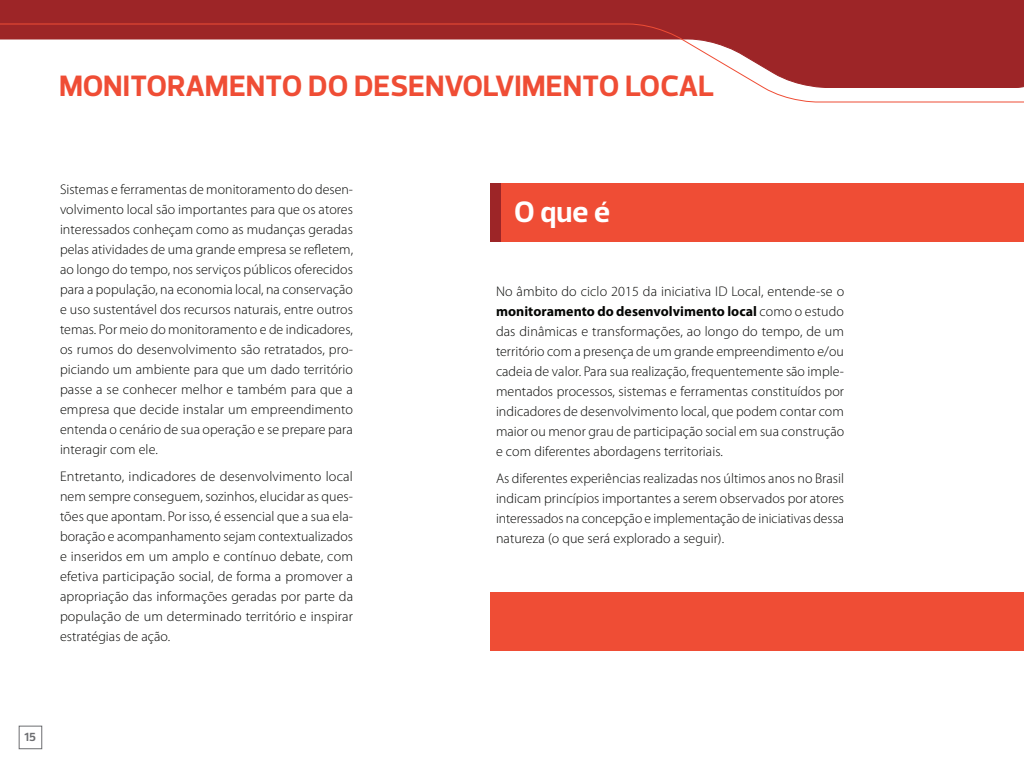
<style>
.page{position:relative;width:1024px;height:768px;background:#fff}
.page>*{position:absolute;margin:0;border:0;box-sizing:border-box;transform-origin:0 0}
.t1{font:700 30px "Prelo";letter-spacing:-.005em;color:#ef4d35}
.t2{font:700 30px "Prelo";color:#fff}
.t3{font:300 14px/20px "Myriad Pro";letter-spacing:.005em;color:#040503;text-align:justify}
.t4{font:700 12px "Prelo";color:#6c6d70}
.s1{font-weight:700}
</style>
<div class="page">
<div style="left:19px;top:726px;width:23px;height:23px;border:1px solid #6c6d70"></div>
<svg style="left:0;top:0;width:1024px;height:103px"></svg>
<div style="left:490px;top:183px;width:534px;height:59px;background:#ef4d35"></div>
<div style="left:490px;top:592px;width:534px;height:59px;background:#ef4d35"></div>
<div style="left:490px;top:183px;width:11px;height:59px;background:#9d2527"></div>
<h1 class="t1" style="left:59px;top:67px;width:657px">MONITORAMENTO DO DESENVOLVIMENTO LOCAL</h1>
<p class="t3" style="left:60px;top:179px;width:295px">Sistemas e ferramentas de monitoramento do desen&shy;volvimento local são importantes para que os atores interessados conheçam como as mudanças geradas pelas atividades de uma grande empresa se refletem, ao longo do tempo, nos serviços públicos oferecidos para a população, na economia local, na conservação e uso sustentável dos recursos naturais, entre outros temas. Por meio do monitoramento e de indicadores, os rumos do desenvolvimento são retratados, pro&shy;piciando um ambiente para que um dado território passe a se conhecer melhor e também para que a empresa que decide instalar um empreendimento entenda o cenário de sua operação e se prepare para interagir com ele.</p>
<p class="t3" style="left:60px;top:466px;width:295px">Entretanto, indicadores de desenvolvimento local nem sempre conseguem, sozinhos, elucidar as ques&shy;tões que apontam. Por isso, é essencial que a sua ela&shy;boração e acompanhamento sejam contextualizados e inseridos em um amplo e contínuo debate, com efetiva participação social, de forma a promover a apropriação das informações geradas por parte da população de um determinado território e inspirar estratégias de ação.</p>
<h1 class="t2" style="left:514px;top:193px;width:97px">O que é</h1>
<p class="t3" style="left:496px;top:281px;width:350px">No âmbito do ciclo 2015 da iniciativa ID Local, entende-se o <span class="s1">monitoramento do desenvolvimento local</span> como o estudo das dinâmicas e transformações, ao longo do tempo, de um território com a presença de um grande empreendimento e/ou cadeia de valor. Para sua realização, frequentemente são imple&shy;mentados processos, sistemas e ferramentas constituídos por indicadores de desenvolvimento local, que podem contar com maior ou menor grau de participação social em sua construção e com diferentes abordagens territoriais.</p>
<p class="t3" style="left:496px;top:468px;width:350px">As diferentes experiências realizadas nos últimos anos no Brasil indicam princípios importantes a serem observados por atores interessados na concepção e implementação de iniciativas dessa natureza (o que será explorado a seguir).</p>
<p class="t4" style="left:25px;top:730px;width:13px">15</p>
</div>
